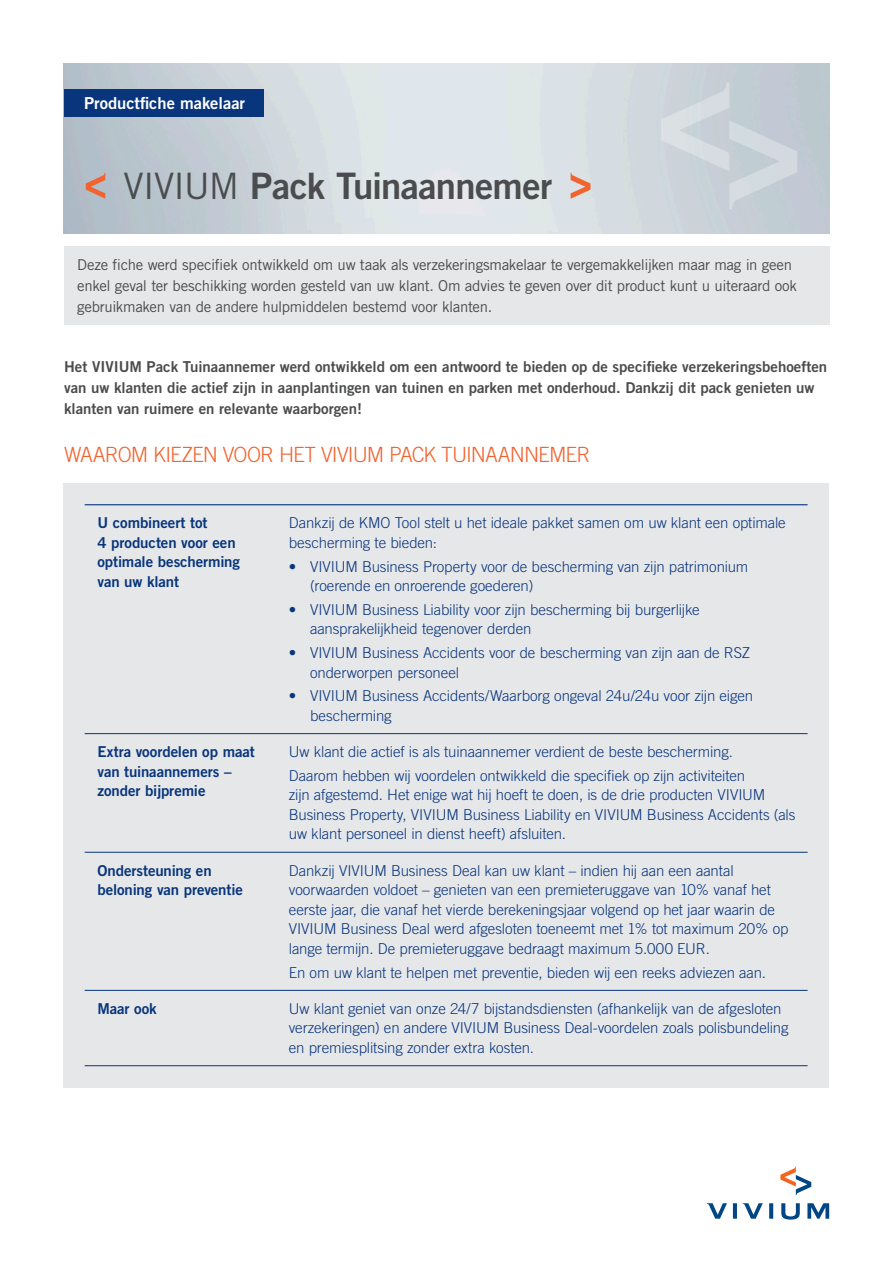
<style>
.page{position:relative;width:893px;height:1263px;background:#fff}
.page>*{position:absolute;margin:0;border:0;box-sizing:border-box;transform-origin:0 0}
.t1{font:36.45px "Trade Gothic LT Std Bd 2";letter-spacing:-.02em;color:#4b4c4d}
.Titel{font:300 21px "Trade Gothic LT Std";letter-spacing:-.04em;color:#f2642f}
.t2{font:16.5px "Trade Gothic LT Std Bd 2";color:#fff}
.hoofdpunten{font:300 15px/19.5px "Trade Gothic LT Std";letter-spacing:-.01em;color:#08357c}
.t3{font:15px/21px "Trade Gothic LT Std";letter-spacing:-.02em;color:#4b4c4d}
.ttk_body{font:15px/21px "Trade Gothic LT Std Bd 2";color:#4b4c4d}
.hoofdpunten-2{font:15px/19.5px "Trade Gothic LT Std Bd 2";letter-spacing:-.005em;color:#08357c}
.s1{font-family:"Trade Gothic LT Std"}
</style>
<div class="page">
<div style="left:64px;top:247px;width:766px;height:78px;background:#e6e7e9"></div>
<svg style="left:661px;top:83px;width:136px;height:126px;background:#cad2d9"></svg>
<div style="left:64px;top:89px;width:200px;height:28px;background:#08357c"></div>
<svg style="left:733px;top:1203px;width:4px;height:16px"></svg>
<svg style="left:769px;top:1203px;width:4px;height:16px"></svg>
<svg style="left:781px;top:1203px;width:19px;height:16px"></svg>
<svg style="left:807px;top:1203px;width:22px;height:16px"></svg>
<svg style="left:707px;top:1203px;width:20px;height:16px"></svg>
<svg style="left:743px;top:1203px;width:20px;height:16px"></svg>
<svg style="left:780px;top:1166px;width:31px;height:29px"></svg>
<div style="left:63px;top:483px;width:766px;height:604px;background:#e6e7e9"></div>
<hr style="left:85px;top:504px;width:191px;height:1px;background:#08357c">
<hr style="left:276px;top:504px;width:532px;height:1px;background:#08357c">
<hr style="left:85px;top:733px;width:191px;height:1px;background:#08357c">
<hr style="left:85px;top:852px;width:191px;height:1px;background:#08357c">
<hr style="left:85px;top:990px;width:191px;height:1px;background:#08357c">
<hr style="left:85px;top:1065px;width:191px;height:1px;background:#08357c">
<hr style="left:276px;top:733px;width:532px;height:1px;background:#08357c">
<hr style="left:276px;top:852px;width:532px;height:1px;background:#08357c">
<hr style="left:276px;top:990px;width:532px;height:1px;background:#08357c">
<hr style="left:276px;top:1065px;width:532px;height:1px;background:#08357c">
<svg style="left:86px;top:173px;width:19px;height:26px"></svg>
<svg style="left:571px;top:173px;width:19px;height:26px"></svg>
<p class="t2" style="left:84px;top:93px;width:162px">Productfiche makelaar</p>
<p class="t1" style="left:124px;top:163px;width:430px"><span class="s1">VIVIUM</span> Pack Tuinaannemer</p>
<p class="t3" style="left:77px;top:254px;width:721px">Deze fiche werd specifiek ontwikkeld om uw taak als verzekeringsmakelaar te vergemakkelijken maar mag in geen enkel geval ter beschikking worden gesteld van uw klant. Om advies te geven over dit product kunt u uiteraard ook gebruikmaken van de andere hulpmiddelen bestemd voor klanten.</p>
<p class="ttk_body" style="left:64px;top:356px;width:765px">Het VIVIUM Pack Tuinaannemer werd ontwikkeld om een antwoord te bieden op de specifieke verzekeringsbehoeften van uw klanten die actief zijn in aanplantingen van tuinen en parken met onderhoud. Dankzij dit pack genieten uw klanten van ruimere en relevante waarborgen!</p>
<p class="Titel" style="left:64px;top:442px;width:528px">WAAROM KIEZEN VOOR HET VIVIUM PACK TUINAANNEMER</p>
<p class="hoofdpunten-2" style="left:97px;top:513px;width:144px">U combineert tot<br>4 producten voor een optimale bescherming van uw klant</p>
<p class="hoofdpunten" style="left:289px;top:513px;width:498px">Dankzij de KMO Tool stelt u het ideale pakket samen om uw klant een optimale bescherming te bieden:</p>
<p class="hoofdpunten" style="left:310px;top:556px;width:440px;text-indent:-21px">• VIVIUM Business Property voor de bescherming van zijn patrimonium (roerende en onroerende goederen)</p>
<p class="hoofdpunten" style="left:310px;top:600px;width:391px;text-indent:-21px">• VIVIUM Business Liability voor zijn bescherming bij burgerlijke aansprakelijkheid tegenover derden</p>
<p class="hoofdpunten" style="left:310px;top:643px;width:442px;text-indent:-21px">• VIVIUM Business Accidents voor de bescherming van zijn aan de RSZ onderworpen personeel</p>
<p class="hoofdpunten" style="left:310px;top:686px;width:445px;text-indent:-21px">• VIVIUM Business Accidents/Waarborg ongeval 24u/24u voor zijn eigen bescherming</p>
<p class="hoofdpunten-2" style="left:97px;top:742px;width:159px">Extra voordelen op maat van tuinaannemers – zonder bijpremie</p>
<p class="hoofdpunten" style="left:289px;top:742px;width:446px">Uw klant die actief is als tuinaannemer verdient de beste bescherming.</p>
<p class="hoofdpunten" style="left:289px;top:766px;width:508px">Daarom hebben wij voordelen ontwikkeld die specifiek op zijn activiteiten<br>zijn afgestemd. Het enige wat hij hoeft te doen, is de drie producten VIVIUM Business Property, VIVIUM Business Liability en VIVIUM Business Accidents (als uw klant personeel in dienst heeft) afsluiten.</p>
<p class="hoofdpunten-2" style="left:97px;top:860px;width:147px">Ondersteuning en beloning van preventie</p>
<p class="hoofdpunten" style="left:289px;top:860px;width:501px">Dankzij VIVIUM Business Deal kan uw klant – indien hij aan een aantal voorwaarden voldoet – genieten van een premieteruggave van 10% vanaf het eerste jaar, die vanaf het vierde berekeningsjaar volgend op het jaar waarin de VIVIUM Business Deal werd afgesloten toeneemt met 1% tot maximum 20% op lange termijn. De premieteruggave bedraagt maximum 5.000 EUR.</p>
<p class="hoofdpunten" style="left:289px;top:962px;width:479px">En om uw klant te helpen met preventie, bieden wij een reeks adviezen aan.</p>
<p class="hoofdpunten-2" style="left:97px;top:998px;width:61px">Maar ook</p>
<p class="hoofdpunten" style="left:289px;top:999px;width:501px">Uw klant geniet van onze 24/7 bijstandsdiensten (afhankelijk van de afgesloten verzekeringen) en andere VIVIUM Business Deal-voordelen zoals polisbundeling en premiesplitsing zonder extra kosten.</p>
</div>
